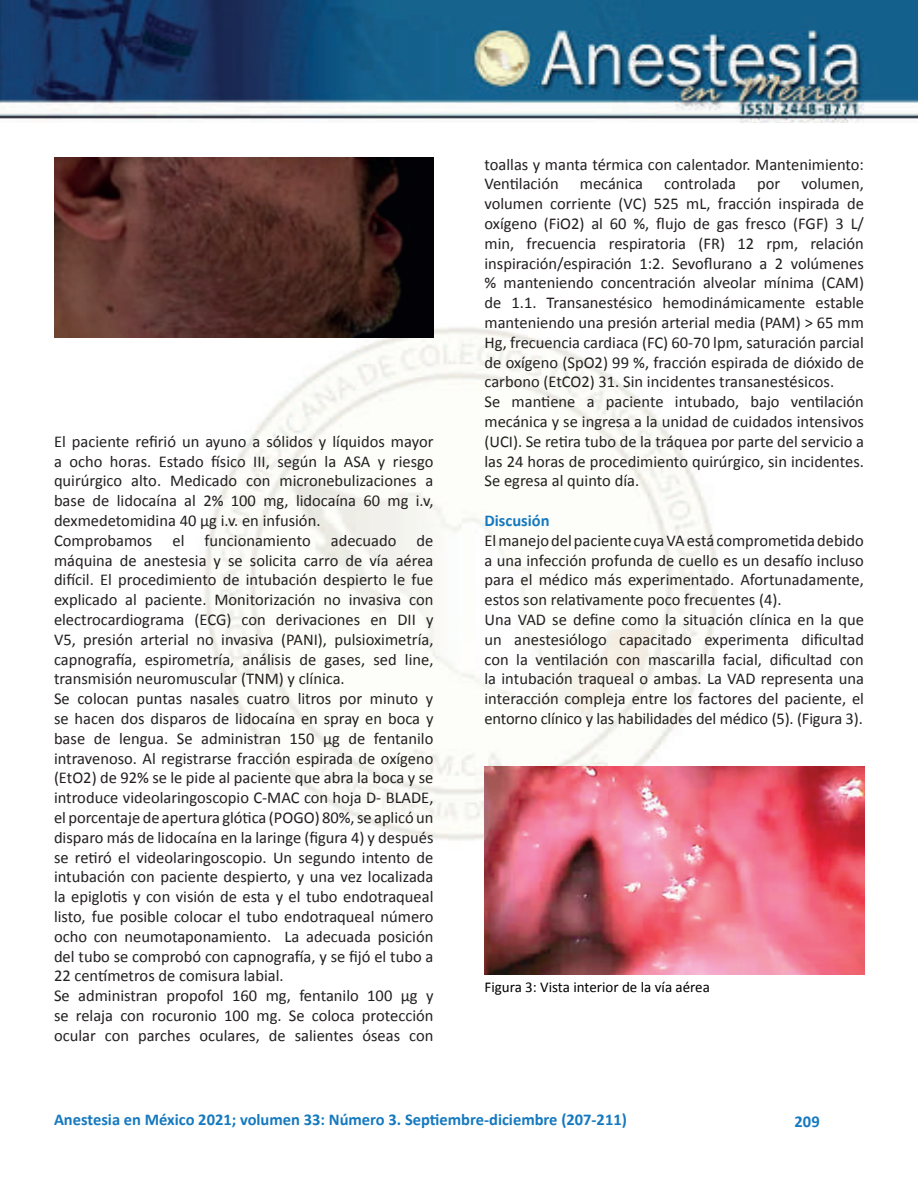
<style>
.page{position:relative;width:918px;height:1188px;background:#fff}
.page>*{position:absolute;margin:0;border:0;box-sizing:border-box;transform-origin:0 0}
.t1{font:16.5px/19.8px "Calibri";color:#231f20}
.t2{font:700 16.5px "Calibri";color:#1579bf}
.t3{font:15px "Calibri";color:#000}
</style>
<div class="page">
<img style="left:0;top:0;width:918px;height:122px">
<img style="left:197px;top:272px;width:521px;height:629px">
<img style="left:54px;top:157px;width:379px;height:180px">
<img style="left:485px;top:766px;width:379px;height:209px">
<p class="t1" style="left:54px;top:431px;width:381px">El paciente refirió un ayuno a sólidos y líquidos mayor a ocho horas. Estado físico III, según la ASA y riesgo quirúrgico alto. Medicado con micronebulizaciones a base de lidocaína al 2% 100 mg, lidocaína 60 mg i.v, dexmedetomidina 40 µg i.v. en infusión.<br>Comprobamos el funcionamiento adecuado de máquina de anestesia y se solicita carro de vía aérea difícil. El procedimiento de intubación despierto le fue explicado al paciente. Monitorización no invasiva con electrocardiograma (ECG) con derivaciones en DII y V5, presión arterial no invasiva (PANI), pulsioximetría, capnografía, espirometría, análisis de gases, sed line, transmisión neuromuscular (TNM) y clínica.<br>Se colocan puntas nasales cuatro litros por minuto y se hacen dos disparos de lidocaína en spray en boca y base de lengua. Se administran 150 µg de fentanilo intravenoso. Al registrarse fracción espirada de oxígeno (EtO2) de 92% se le pide al paciente que abra la boca y se introduce videolaringoscopio C-MAC con hoja D- BLADE, el porcentaje de apertura glótica (POGO) 80%, se aplicó un disparo más de lidocaína en la laringe (figura 4) y después se retiró el videolaringoscopio. Un segundo intento de intubación con paciente despierto, y una vez localizada la epiglotis y con visión de esta y el tubo endotraqueal listo, fue posible colocar el tubo endotraqueal número ocho con neumotaponamiento. La adecuada posición del tubo se comprobó con capnografía, y se fijó el tubo a 22 centímetros de comisura labial.<br>Se administran propofol 160 mg, fentanilo 100 µg y se relaja con rocuronio 100 mg. Se coloca protección ocular con parches oculares, de salientes óseas con</p>
<p class="t1" style="left:485px;top:154px;width:381px">toallas y manta térmica con calentador. Mantenimiento:<br>Ventilación</p>
<p class="t1" style="left:580px;top:173px;width:65px">mecánica</p>
<p class="t1" style="left:664px;top:173px;width:74px">controlada</p>
<p class="t1" style="left:757px;top:173px;width:25px">por</p>
<p class="t1" style="left:485px;top:173px;width:381px;text-indent:317px">volumen, volumen corriente (VC) 525 mL, fracción inspirada de oxígeno (FiO2) al 60 %, flujo de gas fresco (FGF) 3 L/ min, frecuencia respiratoria (FR) 12 rpm, relación inspiración/espiración 1:2. Sevoflurano a 2 volúmenes % manteniendo concentración alveolar mínima (CAM) de 1.1. Transanestésico hemodinámicamente estable manteniendo una presión arterial media (PAM) &gt; 65 mm Hg, frecuencia cardiaca (FC) 60-70 lpm, saturación parcial de oxígeno (SpO2) 99 %, fracción espirada de dióxido de carbono (EtCO2) 31. Sin incidentes transanestésicos.<br>Se mantiene a paciente intubado, bajo ventilación mecánica y se ingresa a la unidad de cuidados intensivos (UCI). Se retira tubo de la tráquea por parte del servicio a las 24 horas de procedimiento quirúrgico, sin incidentes.<br>Se egresa al quinto día.</p>
<p class="t2" style="left:485px;top:509px;width:67px">Discusión</p>
<p class="t1" style="left:485px;top:530px;width:381px">El manejo del paciente cuya VA está comprometida debido a una infección profunda de cuello es un desafío incluso para el médico más experimentado. Afortunadamente, estos son relativamente poco frecuentes (4).<br>Una VAD se define como la situación clínica en la que un anestesiólogo capacitado experimenta dificultad con la ventilación con mascarilla facial, dificultad con la intubación traqueal o ambas. La VAD representa una interacción compleja entre los factores del paciente, el entorno clínico y las habilidades del médico (5). (Figura 3).</p>
<p class="t3" style="left:485px;top:978px;width:227px">Figura 3: Vista interior de la vía aérea</p>
<p class="t2" style="left:54px;top:1108px;width:574px">Anestesia en México 2021; volumen 33: Número 3. Septiembre-diciembre (207-211)</p>
<p class="t2" style="left:795px;top:1110px;width:27px">209</p>
</div>
